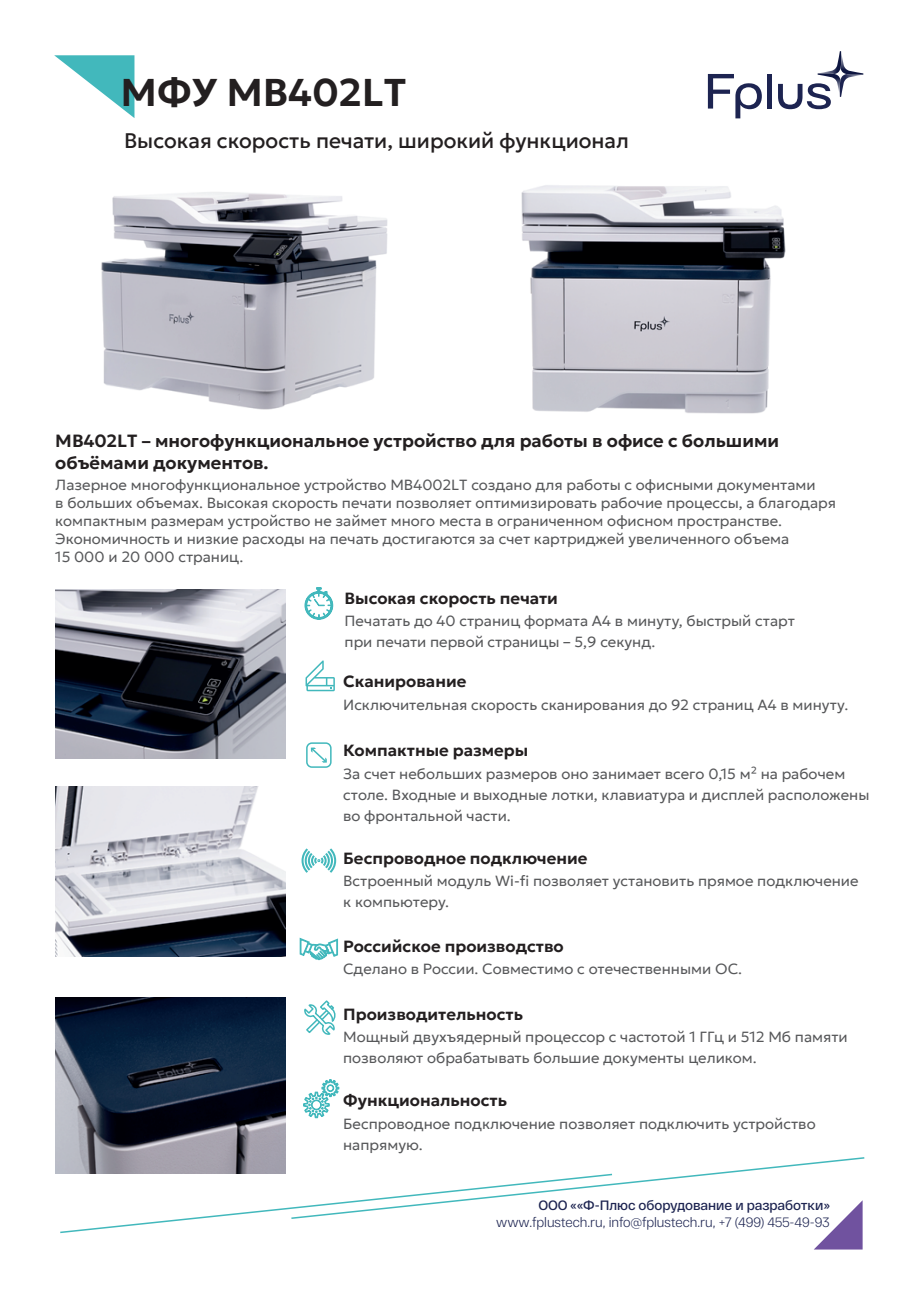
<style>
.page{position:relative;width:919px;height:1289px;background:#fff}
.page>*{position:absolute;margin:0;border:0;box-sizing:border-box;transform-origin:0 0}
.t1{font:600 39.45px "Geologica";color:#231f20}
.t2{font:21px "Geologica";color:#231f20}
.t3{font:600 18px/21.6px "Geologica";color:#231f20}
.t4{font:600 16.5px "Geologica";color:#231f20}
.t5{font:300 15px/21px "Geologica";color:#57585a}
.t6{font:300 13.5px "RF Dewi";letter-spacing:-.005em;color:#1d2451}
.t7{font:600 13.5px "RF Dewi";letter-spacing:-.005em;color:#1d2451}
</style>
<div class="page">
<svg style="left:54px;top:55px;width:80px;height:63px"></svg>
<div style="left:766px;top:74px;width:5px;height:35px;background:#1d2451"></div>
<svg style="left:778px;top:83px;width:52px;height:26px"></svg>
<svg style="left:707px;top:74px;width:54px;height:44px"></svg>
<svg style="left:840px;top:75px;width:20px;height:22px"></svg>
<svg style="left:841px;top:51px;width:22px;height:24px"></svg>
<svg style="left:821px;top:51px;width:20px;height:22px"></svg>
<svg style="left:817px;top:73px;width:23px;height:24px"></svg>
<svg style="left:59px;top:1156px;width:806px;height:93px"></svg>
<img style="left:101px;top:192px;width:287px;height:218px">
<img style="left:521px;top:185px;width:265px;height:229px">
<img style="left:55px;top:589px;width:230px;height:169px">
<img style="left:55px;top:786px;width:230px;height:170px">
<img style="left:55px;top:997px;width:230px;height:176px">
<svg style="left:299px;top:937px;width:39px;height:23px"></svg>
<div style="left:306px;top:742px;width:25px;height:25px;border:2px solid #42b8bc;border-radius:5px"></div>
<svg style="left:310px;top:747px;width:17px;height:16px"></svg>
<svg style="left:304px;top:587px;width:29px;height:33px"></svg>
<svg style="left:303px;top:1079px;width:36px;height:40px"></svg>
<svg style="left:301px;top:848px;width:36px;height:25px"></svg>
<svg style="left:304px;top:1000px;width:32px;height:35px"></svg>
<svg style="left:305px;top:660px;width:30px;height:31px"></svg>
<h1 class="t1" style="left:121px;top:57px;width:287px">МФУ MB402LT</h1>
<h2 class="t2" style="left:124px;top:122px;width:506px">Высокая скорость печати, широкий функционал</h2>
<p class="t3" style="left:55px;top:428px;width:725px">MB402LT – многофункциональное устройство для работы в офисе с большими объёмами документов.</p>
<p class="t5" style="left:55px;top:474px;width:782px;line-height:18px">Лазерное многофункциональное устройство MB4002LT создано для работы с офисными документами<br>в больших объемах. Высокая скорость печати позволяет оптимизировать рабочие процессы, а благодаря компактным размерам устройство не займет много места в ограниченном офисном пространстве.<br>Экономичность и низкие расходы на печать достигаются за счет картриджей увеличенного объема<br>15 000 и 20 000 страниц.</p>
<p class="t4" style="left:344px;top:583px;width:215px">Высокая скорость печати</p>
<p class="t5" style="left:344px;top:609px;width:452px">Печатать до 40 страниц формата А4 в минуту, быстрый старт при печати первой страницы – 5,9 секунд.</p>
<p class="t4" style="left:343px;top:666px;width:125px">Сканирование</p>
<p class="t5" style="left:343px;top:692px;width:506px">Исключительная скорость сканирования до 92 страниц А4 в минуту.</p>
<p class="t4" style="left:343px;top:736px;width:186px">Компактные размеры</p>
<p class="t5" style="left:343px;top:761px;width:527px">За счет небольших размеров оно занимает всего 0,15 м² на рабочем столе. Входные и выходные лотки, клавиатура и дисплей расположены во фронтальной части.</p>
<p class="t4" style="left:343px;top:843px;width:246px">Беспроводное подключение</p>
<p class="t5" style="left:343px;top:869px;width:517px">Встроенный модуль Wi-fi позволяет установить прямое подключение к компьютеру.</p>
<p class="t4" style="left:343px;top:931px;width:222px">Российское производство</p>
<p class="t5" style="left:343px;top:957px;width:400px">Сделано в России. Совместимо с отечественными ОС.</p>
<p class="t4" style="left:343px;top:999px;width:181px">Производительность</p>
<p class="t5" style="left:343px;top:1025px;width:506px">Мощный двухъядерный процессор с частотой 1 ГГц и 512 Мб памяти позволяют обрабатывать большие документы целиком.</p>
<p class="t4" style="left:343px;top:1086px;width:165px">Функциональность</p>
<p class="t5" style="left:343px;top:1111px;width:474px">Беспроводное подключение позволяет подключить устройство напрямую.</p>
<p class="t7" style="left:538px;top:1197px;width:293px">ООО ««Ф-Плюс оборудование и разработки»</p>
<p class="t6" style="left:496px;top:1214px;width:335px">www.fplustech.ru, info@fplustech.ru, +7 (499) 455-49-93</p>
</div>
